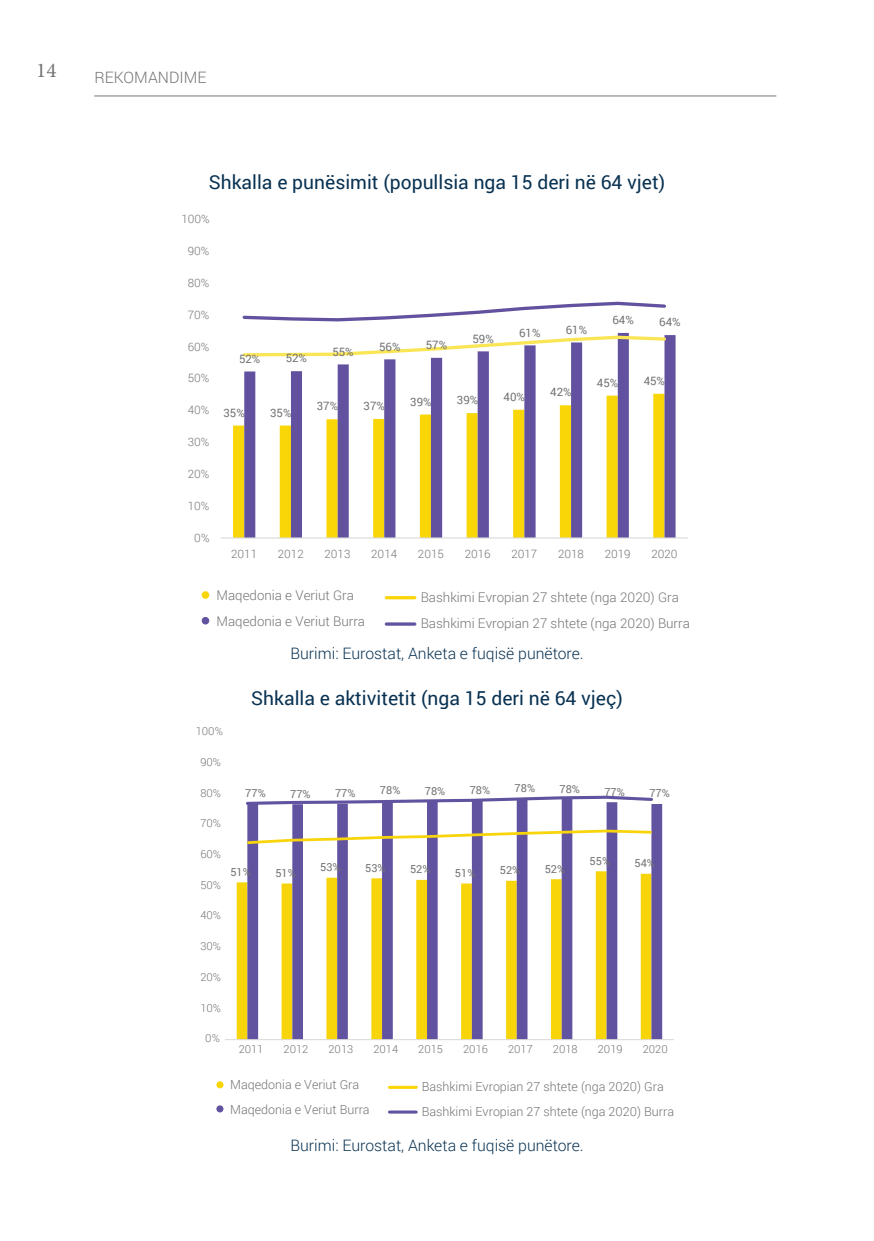
<style>
.page{position:relative;width:874px;height:1241px;background:#fff}
.page>*{position:absolute;margin:0;border:0;box-sizing:border-box;transform-origin:0 0}
.t1{font:21px "Minion Pro";color:#727372}
.body{font:19.25px "Roboto";color:#093252}
.figures{font:300 15.75px "Roboto";color:#093252}
.t2{font:300 15.75px "Roboto";color:#727372}
.t3{font:300 13.3px/26.2px "Roboto";color:#737474}
.t4{font:300 12.42px/24.7px "Roboto";color:#737474}
.t5{font:300 11.55px "Roboto";color:#737474}
.t6{font:11.55px "Roboto";color:#737474}
.t7{font:300 11.03px "Roboto";color:#737474}
.t8{font:11.03px "Roboto";color:#737474}
</style>
<div class="page">
<hr style="left:94px;top:95px;width:682px;height:1px;background:#727372">
<svg style="left:233px;top:425px;width:11px;height:112px"></svg>
<svg style="left:244px;top:333px;width:431px;height:204px"></svg>
<hr style="left:221px;top:537px;width:466px;height:1px;background:#dad9d8">
<svg style="left:242px;top:334px;width:425px;height:24px"></svg>
<svg style="left:242px;top:301px;width:424px;height:21px"></svg>
<hr style="left:386px;top:596px;width:28px;height:3px;background:#fad508">
<hr style="left:386px;top:622px;width:28px;height:3px;background:#61539f">
<div style="left:201px;top:591px;width:8px;height:7px;background:#f8d50a;border-radius:50%"></div>
<div style="left:201px;top:617px;width:8px;height:7px;background:#61539f;border-radius:50%"></div>
<svg style="left:236px;top:882px;width:11px;height:156px;background:#f8d71a"></svg>
<svg style="left:247px;top:804px;width:414px;height:234px"></svg>
<hr style="left:225px;top:1038px;width:448px;height:1px;background:#dad9d8">
<svg style="left:247px;top:828px;width:407px;height:17px"></svg>
<svg style="left:246px;top:795px;width:408px;height:11px"></svg>
<hr style="left:389px;top:1085px;width:27px;height:3px;background:#fad508">
<hr style="left:389px;top:1110px;width:27px;height:3px;background:#61539f">
<div style="left:216px;top:1081px;width:7px;height:7px;background:#f8d50a;border-radius:50%"></div>
<div style="left:216px;top:1105px;width:7px;height:7px;background:#61539f;border-radius:50%"></div>
<h1 class="t1" style="left:36px;top:56px;width:22px">14</h1>
<p class="t2" style="left:94px;top:67px;width:114px">REKOMANDIME</p>
<p class="body" style="left:209px;top:168px;width:458px">Shkalla e punësimit (popullsia nga 15 deri në 64 vjet)</p>
<p class="t5" style="left:181px;top:211px;width:30px">100%</p>
<p class="t5" style="left:188px;top:243px;width:23px">90%</p>
<p class="t5" style="left:188px;top:275px;width:23px">80%</p>
<p class="t5" style="left:188px;top:306px;width:23px">70%</p>
<p class="t5" style="left:188px;top:338px;width:23px">60%</p>
<p class="t5" style="left:188px;top:370px;width:23px">50%</p>
<p class="t5" style="left:188px;top:402px;width:23px">40%</p>
<p class="t5" style="left:188px;top:434px;width:23px">30%</p>
<p class="t5" style="left:188px;top:466px;width:23px">20%</p>
<p class="t5" style="left:188px;top:497px;width:23px">10%</p>
<p class="t6" style="left:239px;top:350px;width:23px">52%</p>
<p class="t6" style="left:285px;top:350px;width:23px">52%</p>
<p class="t6" style="left:223px;top:404px;width:23px">35%</p>
<p class="t6" style="left:270px;top:404px;width:23px">35%</p>
<p class="t6" style="left:332px;top:343px;width:23px">55%</p>
<p class="t6" style="left:379px;top:338px;width:23px">56%</p>
<p class="t6" style="left:425px;top:336px;width:23px">57%</p>
<p class="t6" style="left:472px;top:330px;width:23px">59%</p>
<p class="t6" style="left:519px;top:324px;width:23px">61%</p>
<p class="t6" style="left:565px;top:321px;width:23px">61%</p>
<p class="t6" style="left:317px;top:398px;width:23px">37%</p>
<p class="t6" style="left:363px;top:398px;width:23px">37%</p>
<p class="t6" style="left:410px;top:393px;width:23px">39%</p>
<p class="t6" style="left:456px;top:392px;width:23px">39%</p>
<p class="t6" style="left:503px;top:388px;width:23px">40%</p>
<p class="t6" style="left:550px;top:384px;width:23px">42%</p>
<p class="t6" style="left:612px;top:312px;width:23px">64%</p>
<p class="t6" style="left:659px;top:314px;width:23px">64%</p>
<p class="t6" style="left:596px;top:374px;width:23px">45%</p>
<p class="t6" style="left:643px;top:372px;width:23px">45%</p>
<p class="t5" style="left:194px;top:529px;width:17px">0%</p>
<p class="t5" style="left:231px;top:546px;width:27px">2011</p>
<p class="t5" style="left:278px;top:546px;width:27px">2012</p>
<p class="t5" style="left:324px;top:546px;width:27px">2013</p>
<p class="t5" style="left:371px;top:546px;width:27px">2014</p>
<p class="t5" style="left:418px;top:546px;width:27px">2015</p>
<p class="t5" style="left:464px;top:546px;width:27px">2016</p>
<p class="t5" style="left:511px;top:546px;width:27px">2017</p>
<p class="t5" style="left:557px;top:546px;width:27px">2018</p>
<p class="t5" style="left:604px;top:546px;width:27px">2019</p>
<p class="t5" style="left:651px;top:546px;width:28px">2020</p>
<p class="t3" style="left:420px;top:583px;width:270px">Bashkimi Evropian 27 shtete (nga 2020) Gra<br>Bashkimi Evropian 27 shtete (nga 2020) Burra</p>
<p class="t3" style="left:216px;top:581px;width:150px">Maqedonia e Veriut Gra<br>Maqedonia e Veriut Burra</p>
<p class="figures" style="left:290px;top:642px;width:295px">Burimi: Eurostat, Anketa e fuqisë punëtore.</p>
<p class="body" style="left:251px;top:685px;width:373px">Shkalla e aktivitetit (nga 15 deri në 64 vjeç)</p>
<p class="t7" style="left:196px;top:723px;width:29px">100%</p>
<p class="t7" style="left:200px;top:754px;width:22px">90%</p>
<p class="t7" style="left:200px;top:784px;width:22px">80%</p>
<p class="t7" style="left:200px;top:815px;width:22px">70%</p>
<p class="t7" style="left:200px;top:846px;width:22px">60%</p>
<p class="t7" style="left:200px;top:877px;width:22px">50%</p>
<p class="t7" style="left:200px;top:907px;width:22px">40%</p>
<p class="t7" style="left:200px;top:938px;width:22px">30%</p>
<p class="t7" style="left:200px;top:969px;width:22px">20%</p>
<p class="t7" style="left:200px;top:999px;width:22px">10%</p>
<p class="t7" style="left:205px;top:1030px;width:16px">0%</p>
<p class="t8" style="left:245px;top:785px;width:22px">77%</p>
<p class="t8" style="left:290px;top:786px;width:22px">77%</p>
<p class="t8" style="left:335px;top:785px;width:22px">77%</p>
<p class="t8" style="left:380px;top:782px;width:22px">78%</p>
<p class="t8" style="left:424px;top:783px;width:22px">78%</p>
<p class="t8" style="left:469px;top:782px;width:22px">78%</p>
<p class="t8" style="left:514px;top:780px;width:22px">78%</p>
<p class="t8" style="left:559px;top:780px;width:22px">78%</p>
<p class="t8" style="left:604px;top:783px;width:22px">77%</p>
<p class="t8" style="left:649px;top:785px;width:22px">77%</p>
<p class="t8" style="left:230px;top:863px;width:22px">51%</p>
<p class="t8" style="left:275px;top:865px;width:22px">51%</p>
<p class="t8" style="left:320px;top:859px;width:22px">53%</p>
<p class="t8" style="left:365px;top:860px;width:22px">53%</p>
<p class="t8" style="left:410px;top:861px;width:22px">52%</p>
<p class="t8" style="left:454px;top:865px;width:22px">51%</p>
<p class="t8" style="left:499px;top:862px;width:22px">52%</p>
<p class="t8" style="left:544px;top:860px;width:22px">52%</p>
<p class="t8" style="left:589px;top:852px;width:22px">55%</p>
<p class="t8" style="left:634px;top:855px;width:22px">54%</p>
<p class="t7" style="left:238px;top:1041px;width:26px">2011</p>
<p class="t7" style="left:283px;top:1041px;width:26px">2012</p>
<p class="t7" style="left:328px;top:1041px;width:26px">2013</p>
<p class="t7" style="left:373px;top:1041px;width:26px">2014</p>
<p class="t7" style="left:418px;top:1041px;width:26px">2015</p>
<p class="t7" style="left:463px;top:1041px;width:26px">2016</p>
<p class="t7" style="left:508px;top:1041px;width:26px">2017</p>
<p class="t7" style="left:552px;top:1041px;width:26px">2018</p>
<p class="t7" style="left:597px;top:1041px;width:26px">2019</p>
<p class="t7" style="left:642px;top:1041px;width:27px">2020</p>
<p class="t4" style="left:421px;top:1073px;width:254px">Bashkimi Evropian 27 shtete (nga 2020) Gra<br>Bashkimi Evropian 27 shtete (nga 2020) Burra</p>
<p class="t4" style="left:230px;top:1071px;width:141px">Maqedonia e Veriut Gra<br>Maqedonia e Veriut Burra</p>
<p class="figures" style="left:290px;top:1133px;width:295px">Burimi: Eurostat, Anketa e fuqisë punëtore.</p>
</div>
